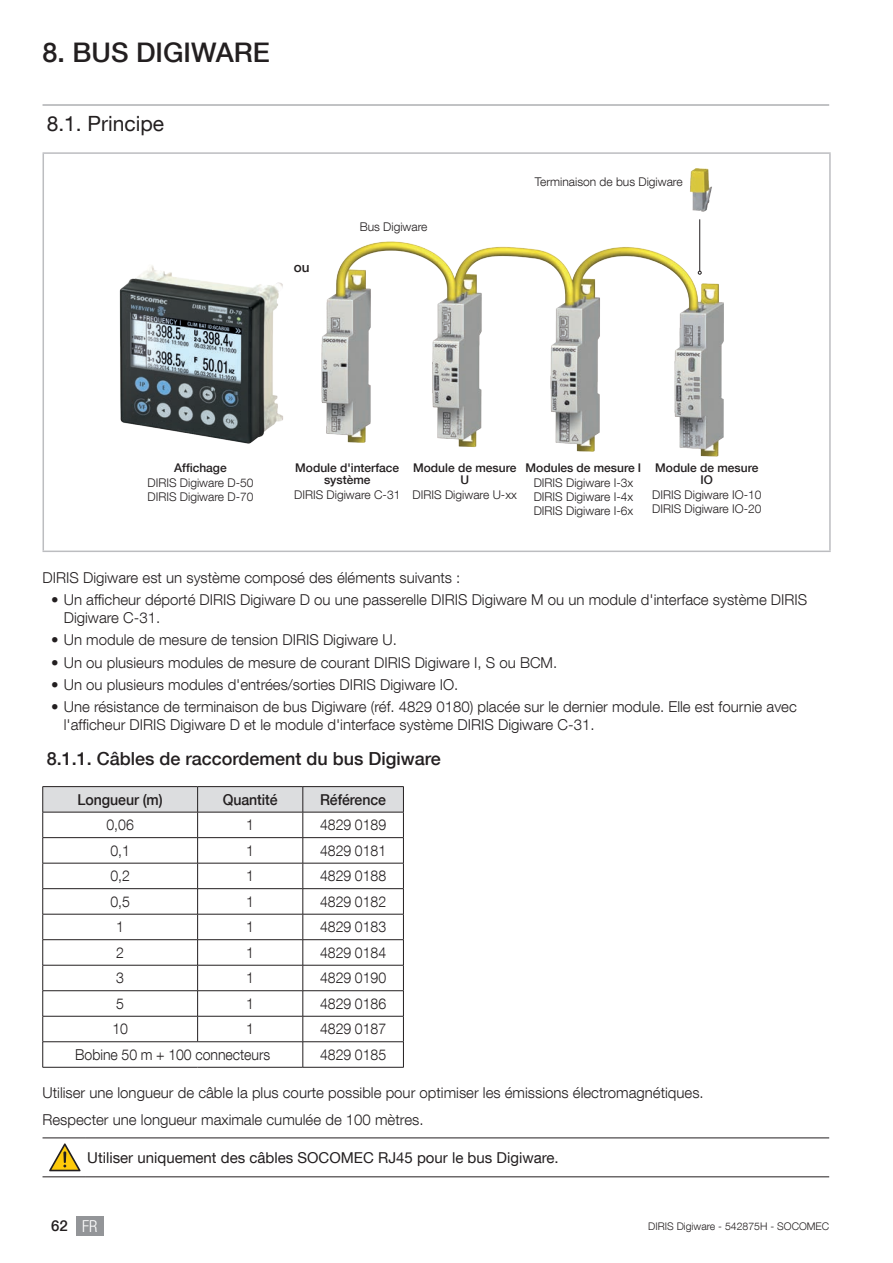
<style>
.page{position:relative;width:893px;height:1263px;background:#fff}
.page>*{position:absolute;margin:0;border:0;box-sizing:border-box;transform-origin:0 0}
.t1{font:500 27px "Helvetica Neue LT Com";color:#231f20}
.t2{font:21px "Helvetica Neue LT Com";color:#231f20}
.t3{font:500 18px "Helvetica Neue LT Com";color:#231f20}
.t4{font:300 15px/18px "Helvetica Neue LT Com";color:#231f20}
.t5{font:300 15px "Helvetica Neue LT Com";color:#231f20;scale:.94 1}
.t6{font:15px "Helvetica Neue LT Com";color:#231f20}
.t7{font:500 15px "Helvetica Neue LT Com";letter-spacing:-.005em;color:#231f20;scale:.94 1}
.t8{font:500 15px "Helvetica Neue LT Com";letter-spacing:-.005em;color:#231f20}
.t9{font:500 13.5px "Helvetica Neue LT Com";color:#231f20}
.t10{font:300 12px/14.1px "Helvetica Neue LT Com";color:#231f20}
.t11{font:500 12px/12px "Helvetica Neue LT Com";color:#231f20;text-align:center}
.t12{font:300 10.5px "Helvetica Neue LT Com";color:#231f20}
.s1{font-weight:300;font-stretch:condensed;font-size:16.5px;color:#fff}
</style>
<div class="page">
<div style="left:76px;top:1216px;width:28px;height:19px;background:#939598"></div>
<hr style="left:43px;top:104px;width:786px;height:2px;background:#939598">
<hr style="left:43px;top:152px;width:788px;height:2px;background:#bcbdc0">
<hr style="left:43px;top:154px;width:1px;height:397px;background:#bcbdc0">
<hr style="left:829px;top:154px;width:2px;height:397px;background:#bcbdc0">
<hr style="left:43px;top:551px;width:788px;height:1px;background:#bcbdc0">
<img style="left:321px;top:168px;width:402px;height:289px">
<img style="left:119px;top:265px;width:164px;height:179px">
<hr style="left:699px;top:219px;width:1px;height:52px;background:#231f20">
<svg style="left:698px;top:271px;width:4px;height:4px"></svg>
<hr style="left:43px;top:786px;width:155px;height:1px;background:#231f20">
<hr style="left:198px;top:786px;width:105px;height:1px;background:#231f20">
<hr style="left:303px;top:786px;width:101px;height:1px;background:#231f20">
<svg style="left:42px;top:787px;width:362px;height:280px"></svg>
<hr style="left:43px;top:1067px;width:155px;height:1px;background:#231f20">
<hr style="left:198px;top:1067px;width:105px;height:1px;background:#231f20">
<hr style="left:303px;top:1067px;width:101px;height:1px;background:#231f20">
<hr style="left:43px;top:1137px;width:42px;height:1px;background:#231f20">
<hr style="left:85px;top:1137px;width:744px;height:1px;background:#231f20">
<hr style="left:43px;top:1176px;width:42px;height:1px;background:#231f20">
<hr style="left:85px;top:1176px;width:744px;height:1px;background:#231f20">
<svg style="left:49px;top:1143px;width:32px;height:28px"></svg>
<h1 class="t1" style="left:43px;top:36px;width:229px">8. BUS DIGIWARE</h1>
<h2 class="t2" style="left:47px;top:111px;width:119px">8.1. Principe</h2>
<p class="t9" style="left:294px;top:259px;width:17px">ou</p>
<p class="t10" style="left:360px;top:219px;width:69px">Bus Digiware</p>
<p class="t10" style="left:535px;top:175px;width:149px">Terminaison de bus Digiware</p>
<p class="t11" style="left:174px;top:462px;width:54px">Affichage</p>
<p class="t10" style="left:147px;top:475px;width:108px">DIRIS Digiware D-50<br>DIRIS Digiware D-70</p>
<p class="t11" style="left:295px;top:462px;width:106px">Module d'interface système</p>
<p class="t10" style="left:294px;top:487px;width:108px">DIRIS Digiware C-31</p>
<p class="t11" style="left:413px;top:462px;width:105px">Module de mesure<br>U</p>
<p class="t10" style="left:413px;top:487px;width:106px">DIRIS Digiware U-xx</p>
<p class="t11" style="left:526px;top:462px;width:117px">Modules de mesure I</p>
<p class="t10" style="left:534px;top:475px;width:101px;text-align:justify">DIRIS Digiware I-3x DIRIS Digiware I-4x DIRIS Digiware I-6x</p>
<p class="t11" style="left:655px;top:462px;width:105px">Module de mesure<br>IO</p>
<p class="t10" style="left:652px;top:487px;width:111px">DIRIS Digiware IO-10<br>DIRIS Digiware IO-20</p>
<p class="t4" style="left:43px;top:568px;width:419px">DIRIS Digiware est un système composé des éléments suivants :</p>
<p class="t4" style="left:64px;top:590px;width:745px;text-indent:-13px">• Un afficheur déporté DIRIS Digiware D ou une passerelle DIRIS Digiware M ou un module d'interface système DIRIS<br>Digiware C-31.</p>
<p class="t4" style="left:51px;top:631px;width:347px">• Un module de mesure de tension DIRIS Digiware U.</p>
<p class="t4" style="left:51px;top:653px;width:508px">• Un ou plusieurs modules de mesure de courant DIRIS Digiware I, S ou BCM.</p>
<p class="t4" style="left:51px;top:675px;width:409px">• Un ou plusieurs modules d'entrées/sorties DIRIS Digiware IO.</p>
<p class="t4" style="left:64px;top:697px;width:735px;text-indent:-13px">• Une résistance de terminaison de bus Digiware (réf. 4829 0180) placée sur le dernier module. Elle est fournie avec l'afficheur DIRIS Digiware D et le module d'interface système DIRIS Digiware C-31.</p>
<p class="t3" style="left:47px;top:748px;width:396px">8.1.1. Câbles de raccordement du bus Digiware</p>
<p class="t7" style="left:78px;top:790px;width:92px">Longueur (m)</p>
<p class="t7" style="left:223px;top:790px;width:60px">Quantité</p>
<p class="t7" style="left:320px;top:790px;width:72px">Référence</p>
<p class="t5" style="left:107px;top:816px;width:31px">0,06</p>
<p class="t5" style="left:246px;top:816px;width:10px">1</p>
<p class="t5" style="left:320px;top:816px;width:72px">4829 0189</p>
<p class="t5" style="left:110px;top:841px;width:22px">0,1</p>
<p class="t5" style="left:246px;top:841px;width:10px">1</p>
<p class="t5" style="left:320px;top:841px;width:72px">4829 0181</p>
<p class="t5" style="left:110px;top:867px;width:22px">0,2</p>
<p class="t5" style="left:246px;top:867px;width:10px">1</p>
<p class="t5" style="left:320px;top:867px;width:72px">4829 0188</p>
<p class="t5" style="left:110px;top:892px;width:22px">0,5</p>
<p class="t5" style="left:246px;top:892px;width:10px">1</p>
<p class="t5" style="left:320px;top:892px;width:72px">4829 0182</p>
<p class="t5" style="left:116px;top:918px;width:10px">1</p>
<p class="t5" style="left:246px;top:918px;width:10px">1</p>
<p class="t5" style="left:320px;top:918px;width:72px">4829 0183</p>
<p class="t5" style="left:116px;top:943px;width:10px">2</p>
<p class="t5" style="left:246px;top:943px;width:10px">1</p>
<p class="t5" style="left:320px;top:943px;width:72px">4829 0184</p>
<p class="t5" style="left:116px;top:969px;width:10px">3</p>
<p class="t5" style="left:246px;top:969px;width:10px">1</p>
<p class="t5" style="left:320px;top:969px;width:72px">4829 0190</p>
<p class="t5" style="left:116px;top:994px;width:10px">5</p>
<p class="t5" style="left:246px;top:994px;width:10px">1</p>
<p class="t5" style="left:320px;top:994px;width:72px">4829 0186</p>
<p class="t5" style="left:112px;top:1020px;width:18px">10</p>
<p class="t5" style="left:246px;top:1020px;width:10px">1</p>
<p class="t5" style="left:320px;top:1020px;width:72px">4829 0187</p>
<p class="t5" style="left:75px;top:1045px;width:209px">Bobine 50 m + 100 connecteurs</p>
<p class="t5" style="left:320px;top:1045px;width:72px">4829 0185</p>
<p class="t4" style="left:43px;top:1079px;width:663px;line-height:26.5px">Utiliser une longueur de câble la plus courte possible pour optimiser les émissions électromagnétiques.<br>Respecter une longueur maximale cumulée de 100 mètres.</p>
<p class="t6" style="left:87px;top:1148px;width:473px">Utiliser uniquement des câbles SOCOMEC RJ45 pour le bus Digiware.</p>
<p class="t8" style="left:51px;top:1217px;width:48px">62 <span class="s1">FR</span></p>
<p class="t12" style="left:648px;top:1219px;width:182px">DIRIS Digiware - 542875H - SOCOMEC</p>
</div>
